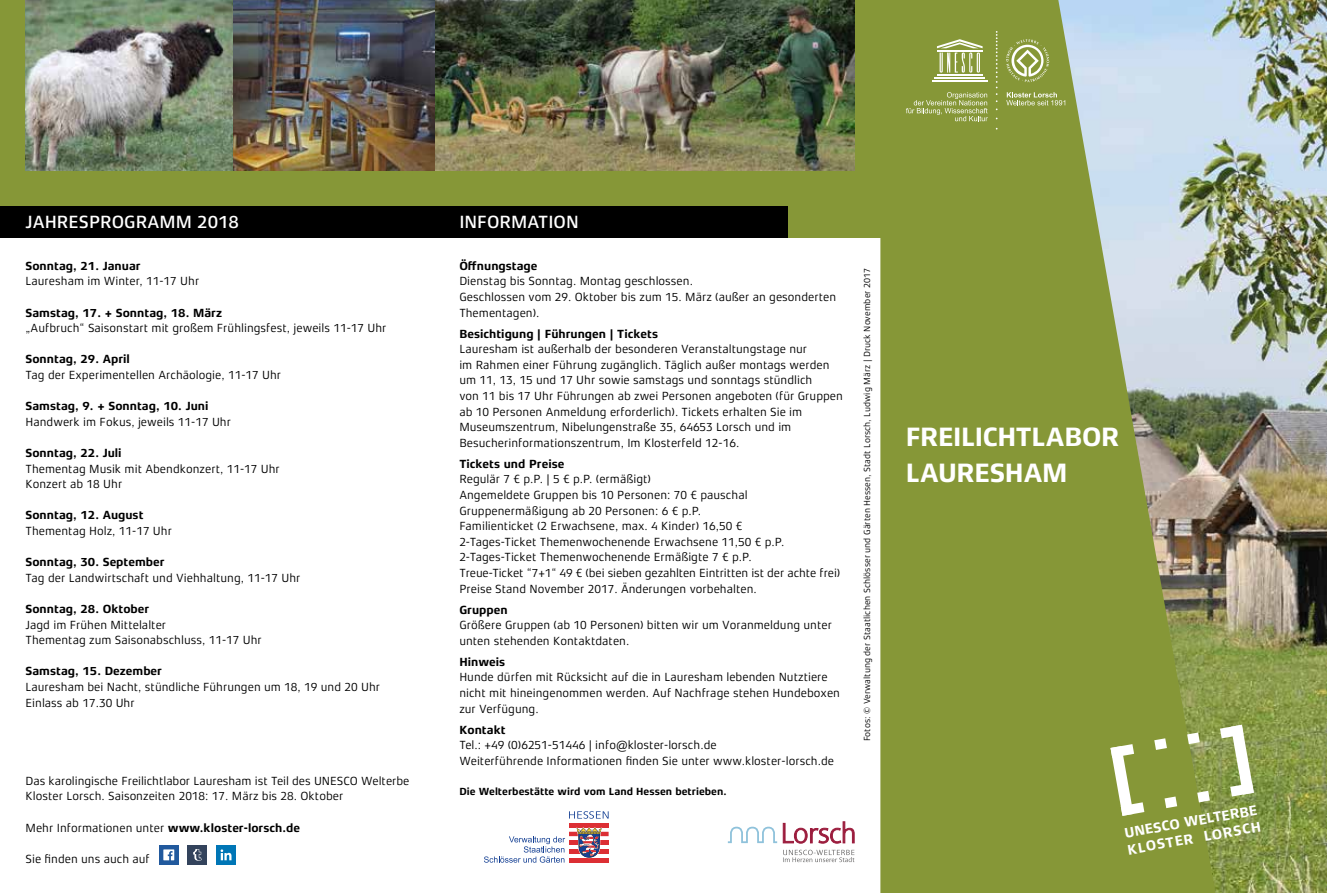
<style>
.page{position:relative;width:1327px;height:893px;background:#fff}
.page>*{position:absolute;margin:0;border:0;box-sizing:border-box;transform-origin:0 0}
.t1{font:700 27px/36px "Xenois Sans Pro";letter-spacing:-.015em;color:#fff}
.t2{font:500 18px "Xenois Sans Pro";color:#fff}
.t3{font:700 14.4px/17px "Xenois Sans Pro";color:#fff}
.t4{font:12px/15.6px "Xenois Sans Pro";color:#000}
.t5{font:700 12px "Xenois Sans Pro";color:#000}
.t6{font:700 10.5px "Xenois Sans Pro";color:#000}
.t7{font:9px "Xenois Sans Pro";color:#000}
.s1{font-weight:700}
</style>
<div class="page">
<img style="left:1215px;top:0;width:112px;height:893px">
<div style="left:0;top:0;width:880px;height:238px;background:#869737"></div>
<div style="left:0;top:206px;width:787px;height:32px;background:#000"></div>
<img style="left:435px;top:0;width:420px;height:170px">
<img style="left:233px;top:0;width:202px;height:170px">
<svg style="left:783px;top:850px;width:71px;height:12px"></svg>
<svg style="left:727px;top:821px;width:127px;height:23px"></svg>
<svg style="left:880px;top:0;width:335px;height:893px;background:#91a157"></svg>
<hr style="left:937px;top:74px;width:45px;height:2px;background:#fff">
<hr style="left:934px;top:77px;width:51px;height:2px;background:#fff">
<hr style="left:932px;top:80px;width:55px;height:2px;background:#fff">
<svg style="left:937px;top:39px;width:45px;height:34px"></svg>
<svg style="left:906px;top:92px;width:82px;height:29px;background:#98a655"></svg>
<svg style="left:1006px;top:92px;width:59px;height:13px"></svg>
<svg style="left:996px;top:31px;width:1px;height:71px"></svg>
<svg style="left:1006px;top:39px;width:43px;height:43px;background:#a4b169"></svg>
<svg style="left:1110px;top:744px;width:34px;height:72px"></svg>
<svg style="left:1220px;top:725px;width:33px;height:72px"></svg>
<svg style="left:1154px;top:738px;width:13px;height:12px"></svg>
<svg style="left:1164px;top:796px;width:13px;height:12px"></svg>
<svg style="left:1187px;top:732px;width:12px;height:12px"></svg>
<svg style="left:1197px;top:791px;width:13px;height:11px"></svg>
<hr style="left:569px;top:823px;width:39px;height:4px;background:#dc2f34">
<hr style="left:569px;top:832px;width:39px;height:4px;background:#dc2f34">
<hr style="left:569px;top:841px;width:39px;height:4px;background:#dc2f34">
<div style="left:569px;top:849px;width:39px;height:5px;background:#dc2f34"></div>
<div style="left:569px;top:858px;width:39px;height:5px;background:#dc2f34"></div>
<svg style="left:576px;top:827px;width:26px;height:31px"></svg>
<svg style="left:569px;top:811px;width:39px;height:8px"></svg>
<svg style="left:484px;top:836px;width:81px;height:27px"></svg>
<div style="left:216px;top:845px;width:20px;height:20px;background:#0076b6"></div>
<svg style="left:221px;top:849px;width:10px;height:11px"></svg>
<div style="left:188px;top:845px;width:19px;height:20px;background:#33435c"></div>
<svg style="left:193px;top:849px;width:9px;height:12px"></svg>
<div style="left:159px;top:845px;width:20px;height:20px;background:#21599d"></div>
<svg style="left:163px;top:849px;width:11px;height:11px"></svg>
<img style="left:26px;top:0;width:207px;height:170px">
<h2 class="t2" style="left:26px;top:212px;width:215px">JAHRESPROGRAMM 2018</h2>
<h2 class="t2" style="left:459px;top:212px;width:121px">INFORMATION</h2>
<p class="t5" style="left:26px;top:259px;width:117px">Sonntag, 21. Januar</p>
<p class="t4" style="left:26px;top:273px;width:175px">Lauresham im Winter, 11-17 Uhr</p>
<p class="t5" style="left:26px;top:306px;width:198px">Samstag, 17. + Sonntag, 18. März</p>
<p class="t4" style="left:26px;top:320px;width:363px">„Aufbruch“ Saisonstart mit großem Frühlingsfest, jeweils 11-17 Uhr</p>
<p class="t5" style="left:26px;top:352px;width:106px">Sonntag, 29. April</p>
<p class="t4" style="left:26px;top:367px;width:257px">Tag der Experimentellen Archäologie, 11-17 Uhr</p>
<p class="t5" style="left:26px;top:399px;width:184px">Samstag, 9. + Sonntag, 10. Juni</p>
<p class="t4" style="left:26px;top:414px;width:207px">Handwerk im Fokus, jeweils 11-17 Uhr</p>
<p class="t5" style="left:26px;top:446px;width:98px">Sonntag, 22. Juli</p>
<p class="t4" style="left:26px;top:461px;width:256px">Thementag Musik mit Abendkonzert, 11-17 Uhr<br>Konzert ab 18 Uhr</p>
<p class="t5" style="left:26px;top:508px;width:120px">Sonntag, 12. August</p>
<p class="t4" style="left:26px;top:523px;width:148px">Thementag Holz, 11-17 Uhr</p>
<p class="t5" style="left:26px;top:555px;width:141px">Sonntag, 30. September</p>
<p class="t4" style="left:26px;top:570px;width:277px">Tag der Landwirtschaft und Viehhaltung, 11-17 Uhr</p>
<p class="t5" style="left:26px;top:602px;width:125px">Sonntag, 28. Oktober</p>
<p class="t4" style="left:26px;top:617px;width:238px">Jagd im Frühen Mittelalter<br>Thementag zum Saisonabschluss, 11-17 Uhr</p>
<p class="t5" style="left:26px;top:664px;width:138px">Samstag, 15. Dezember</p>
<p class="t4" style="left:26px;top:679px;width:356px">Lauresham bei Nacht, stündliche Führungen um 18, 19 und 20 Uhr<br>Einlass ab 17.30 Uhr</p>
<p class="t4" style="left:26px;top:773px;width:385px">Das karolingische Freilichtlabor Lauresham ist Teil des UNESCO Welterbe<br>Kloster Lorsch. Saisonzeiten 2018: 17. März bis 28. Oktober</p>
<p class="t4" style="left:26px;top:820px;width:276px">Mehr Informationen unter <span class="s1">www.kloster-lorsch.de</span></p>
<p class="t4" style="left:26px;top:851px;width:126px">Sie finden uns auch auf</p>
<p class="t5" style="left:459px;top:259px;width:80px">Öffnungstage</p>
<p class="t4" style="left:459px;top:273px;width:378px">Dienstag bis Sonntag. Montag geschlossen.<br>Geschlossen vom 29. Oktober bis zum 15. März (außer an gesonderten<br>Thementagen).</p>
<p class="t5" style="left:459px;top:327px;width:200px">Besichtigung | Führungen | Tickets</p>
<p class="t4" style="left:459px;top:341px;width:385px">Lauresham ist außerhalb der besonderen Veranstaltungstage nur<br>im Rahmen einer Führung zugänglich. Täglich außer montags werden um 11, 13, 15 und 17 Uhr sowie samstags und sonntags stündlich<br>von 11 bis 17 Uhr Führungen ab zwei Personen angeboten (für Gruppen ab 10 Personen Anmeldung erforderlich). Tickets erhalten Sie im Museumszentrum, Nibelungenstraße 35, 64653 Lorsch und im Besucherinformationszentrum, Im Klosterfeld 12-16.</p>
<p class="t5" style="left:459px;top:457px;width:107px">Tickets und Preise</p>
<p class="t4" style="left:459px;top:471px;width:382px">Regulär 7 € p.P. | 5 € p.P. (ermäßigt)<br>Angemeldete Gruppen bis 10 Personen: 70 € pauschal Gruppenermäßigung ab 20 Personen: 6 € p.P.<br>Familienticket (2 Erwachsene, max. 4 Kinder) 16,50 €<br>2-Tages-Ticket Themenwochenende Erwachsene 11,50 € p.P.<br>2-Tages-Ticket Themenwochenende Ermäßigte 7 € p.P.<br>Treue-Ticket “7+1“ 49 € (bei sieben gezahlten Eintritten ist der achte frei)<br>Preise Stand November 2017. Änderungen vorbehalten.</p>
<p class="t5" style="left:459px;top:603px;width:50px">Gruppen</p>
<p class="t4" style="left:459px;top:617px;width:374px">Größere Gruppen (ab 10 Personen) bitten wir um Voranmeldung unter unten stehenden Kontaktdaten.</p>
<p class="t5" style="left:459px;top:655px;width:47px">Hinweis</p>
<p class="t4" style="left:459px;top:669px;width:382px">Hunde dürfen mit Rücksicht auf die in Lauresham lebenden Nutztiere nicht mit hineingenommen werden. Auf Nachfrage stehen Hundeboxen zur Verfügung.</p>
<p class="t5" style="left:459px;top:723px;width:48px">Kontakt</p>
<p class="t4" style="left:459px;top:737px;width:376px">Tel.: +49 (0)6251-51446 | info@kloster-lorsch.de<br>Weiterführende Informationen finden Sie unter www.kloster-lorsch.de</p>
<p class="t6" style="left:459px;top:786px;width:269px">Die Welterbestätte wird vom Land Hessen betrieben.</p>
<p class="t7" style="left:862px;top:741px;width:475px;rotate:-90deg">Fotos: © Verwaltung der Staatlichen Schlösser und Gärten Hessen, Stadt Lorsch, Ludwig März | Druck November 2017</p>
<h1 class="t1" style="left:906px;top:418px;width:215px">FREILICHTLABOR<br>LAURESHAM</h1>
<p class="t3" style="left:1123px;top:825px;width:85px;rotate:-10deg">UNESCO Welterbe<br>Kloster</p>
<p class="t3" style="left:1202px;top:828px;width:18px;rotate:-10deg">Lorsch</p>
</div>
